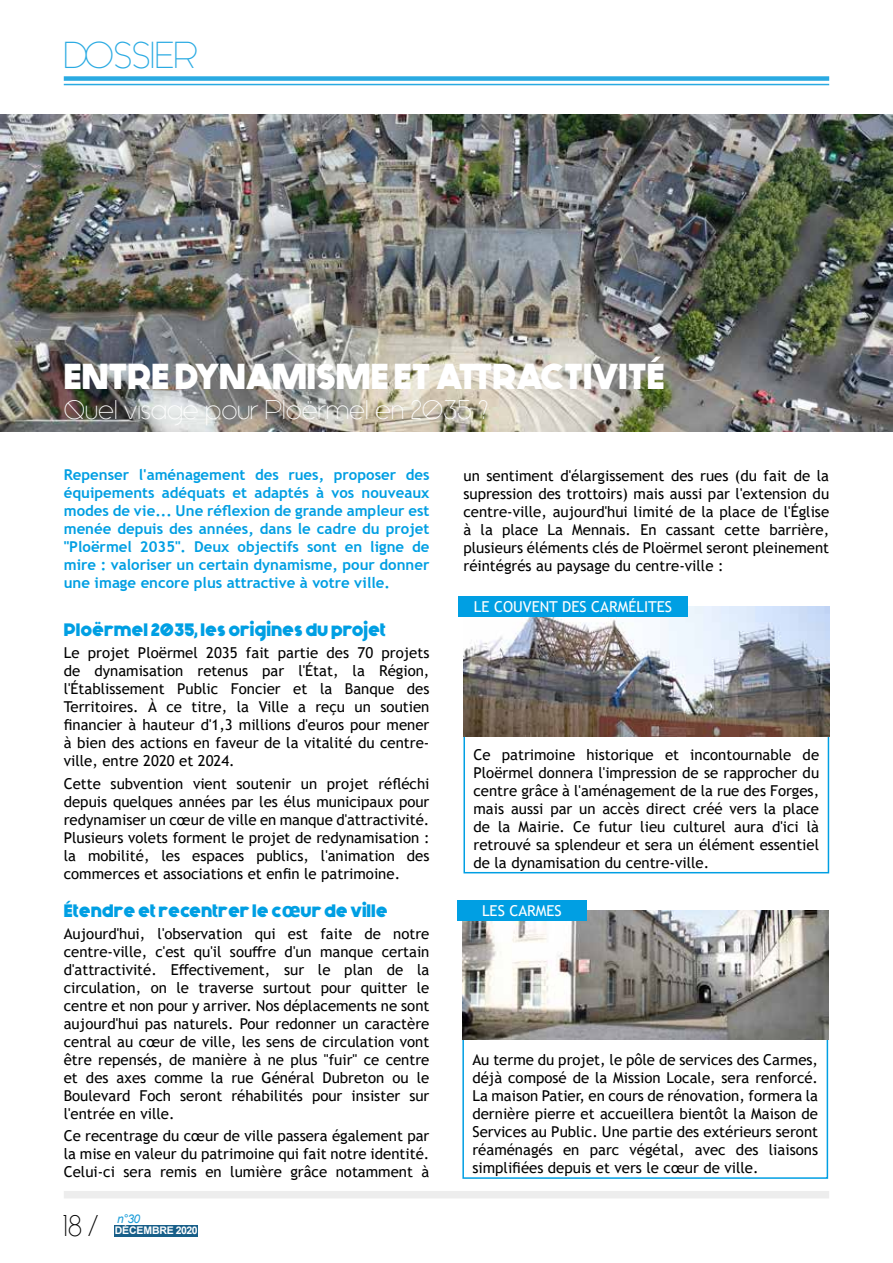
<style>
.page{position:relative;width:893px;height:1263px;background:#fff}
.page>*{position:absolute;margin:0;border:0;box-sizing:border-box;transform-origin:0 0}
.t1{font:37.5px "Generica";color:#2aaae2}
.t2{font:700 36px "Generica";color:#fff}
.t3{font:30px "Generica";color:#000}
.t4{font:27px "Generica";color:#fff}
.t5{font:700 18px "Generica";color:#009fe3}
.t6{font:15px/18px "Trebuchet MS";color:#000;text-align:justify}
.t7{font:700 15px/18px "Trebuchet MS";color:#009fe3;text-align:justify}
.t8{font:15px "Trebuchet MS";color:#fff}
.t9{font:italic 12px "Arial";color:#1b9dd9}
.t10{font:700 10.5px "Arial";letter-spacing:-.015em;color:#fff}
.s1{font-family:"Roboto";font-weight:900;font-size:21px}
</style>
<div class="page">
<img style="left:0;top:115px;width:893px;height:317px">
<div style="left:64px;top:76px;width:765px;height:5px;background:#2aaae2"></div>
<hr style="left:64px;top:84px;width:765px;height:1px;background:#2aaae2">
<img style="left:463px;top:607px;width:366px;height:129px">
<div style="left:458px;top:597px;width:230px;height:20px;background:#009fe3"></div>
<div style="left:462px;top:946px;width:366px;height:233px;border:2px solid #009fe3"></div>
<img style="left:462px;top:910px;width:366px;height:129px">
<div style="left:457px;top:900px;width:130px;height:20px;background:#009fe3"></div>
<div style="left:114px;top:1225px;width:84px;height:11px;background:#185f89"></div>
<div style="left:64px;top:1191px;width:765px;height:7px;background:#ededed"></div>
<h1 class="t1" style="left:64px;top:32px;width:136px">DOSSIER</h1>
<h2 class="t2" style="left:64px;top:355px;width:602px">ENTRE DYNAMISME ET ATTRACTIVITÉ</h2>
<h3 class="t4" style="left:64px;top:393px;width:426px">Quel visage pour Ploërmel en 2035 ?</h3>
<p class="t7" style="left:64px;top:466px;width:367px">Repenser l'aménagement des rues, proposer des équipements adéquats et adaptés à vos nouveaux modes de vie... Une réflexion de grande ampleur est menée depuis des années, dans le cadre du projet "Ploërmel 2035". Deux objectifs sont en ligne de mire : valoriser un certain dynamisme, pour donner une image encore plus attractive à votre ville.</p>
<p class="t5" style="left:64px;top:619px;width:324px">Ploërmel 2035, les origines du projet</p>
<p class="t6" style="left:64px;top:644px;width:367px">Le projet Ploërmel 2035 fait partie des 70 projets de dynamisation retenus par l'État, la Région, l'Établissement Public Foncier et la Banque des Territoires. À ce titre, la Ville a reçu un soutien financier à hauteur d'1,3 millions d'euros pour mener à bien des actions en faveur de la vitalité du centre&shy;ville, entre 2020 et 2024.</p>
<p class="t6" style="left:64px;top:774px;width:367px">Cette subvention vient soutenir un projet réfléchi depuis quelques années par les élus municipaux pour redynamiser un cœur de ville en manque d'attractivité.<br>Plusieurs volets forment le projet de redynamisation : la mobilité, les espaces publics, l'animation des commerces et associations et enfin le patrimoine.</p>
<p class="t5" style="left:64px;top:899px;width:325px">Étendre et recentrer le c<span class="s1">œ</span>ur de ville</p>
<p class="t6" style="left:64px;top:924px;width:367px">Aujourd'hui, l'observation qui est faite de notre centre-ville, c'est qu'il souffre d'un manque certain d'attractivité. Effectivement, sur le plan de la circulation, on le traverse surtout pour quitter le centre et non pour y arriver. Nos déplacements ne sont aujourd'hui pas naturels. Pour redonner un caractère central au cœur de ville, les sens de circulation vont être repensés, de manière à ne plus "fuir" ce centre et des axes comme la rue Général Dubreton ou le Boulevard Foch seront réhabilités pour insister sur l'entrée en ville.</p>
<p class="t6" style="left:64px;top:1126px;width:367px">Ce recentrage du cœur de ville passera également par la mise en valeur du patrimoine qui fait notre identité.<br>Celui-ci sera remis en lumière grâce notamment à</p>
<p class="t9" style="left:117px;top:1211px;width:25px">n°30</p>
<h3 class="t3" style="left:64px;top:1207px;width:35px">18 /</h3>
<p class="t10" style="left:115px;top:1223px;width:84px">DÉCEMBRE 2020</p>
<p class="t6" style="left:463px;top:466px;width:367px">un sentiment d'élargissement des rues (du fait de la supression des trottoirs) mais aussi par l'extension du centre-ville, aujourd'hui limité de la place de l'Église à la place La Mennais. En cassant cette barrière, plusieurs éléments clés de Ploërmel seront pleinement réintégrés au paysage du centre-ville :</p>
<p class="t8" style="left:474px;top:597px;width:200px">LE COUVENT DES CARMÉLITES</p>
<p class="t6" style="left:473px;top:745px;width:347px">Ce patrimoine historique et incontournable de Ploërmel donnera l'impression de se rapprocher du centre grâce à l'aménagement de la rue des Forges, mais aussi par un accès direct créé vers la place de la Mairie. Ce futur lieu culturel aura d'ici là retrouvé sa splendeur et sera un élément essentiel de la dynamisation du centre-ville.</p>
<p class="t8" style="left:482px;top:901px;width:81px">LES CARMES</p>
<p class="t6" style="left:472px;top:1050px;width:347px">Au terme du projet, le pôle de services des Carmes, déjà composé de la Mission Locale, sera renforcé.<br>La maison Patier, en cours de rénovation, formera la dernière pierre et accueillera bientôt la Maison de Services au Public. Une partie des extérieurs seront réaménagés en parc végétal, avec des liaisons simplifiées depuis et vers le cœur de ville.</p>
</div>
